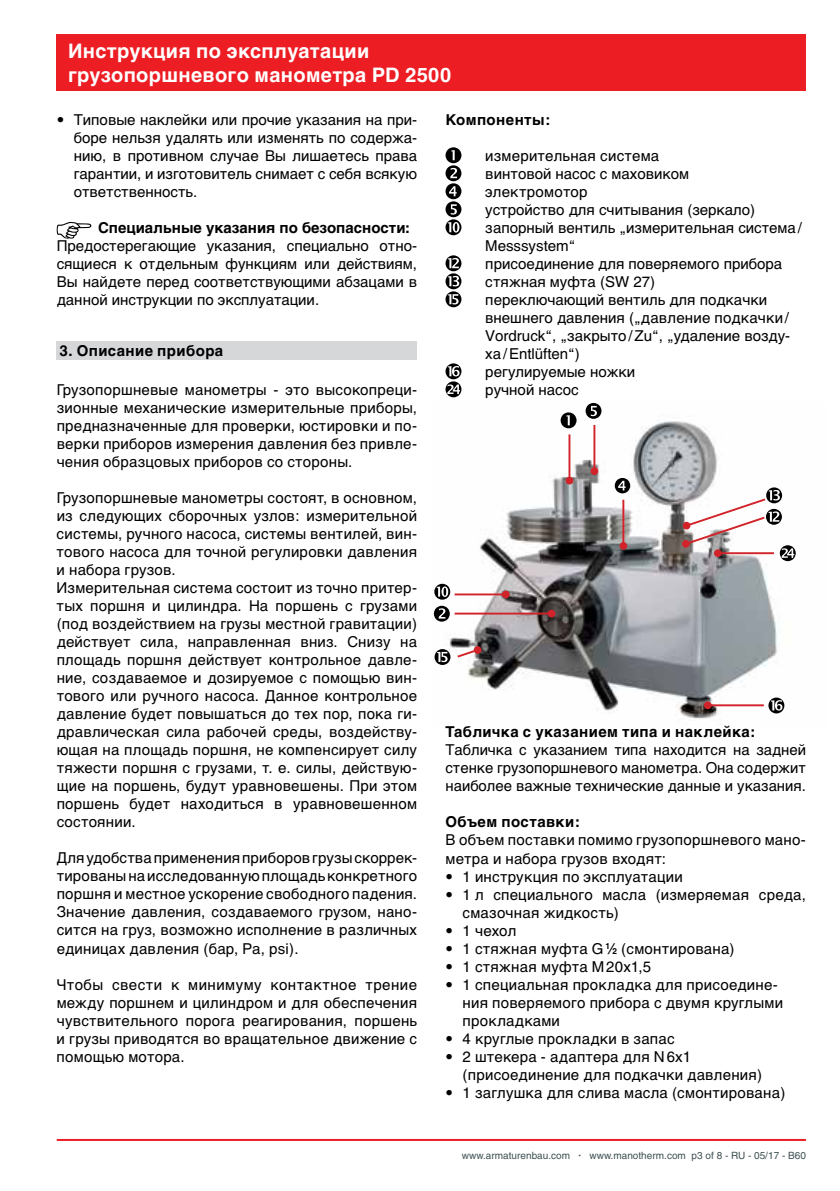
<style>
.page{position:relative;width:840px;height:1191px;background:#fff}
.page>*{position:absolute;margin:0;border:0;box-sizing:border-box;transform-origin:0 0}
.t1{font:700 20px/24px "Helvetica Cyr";letter-spacing:.015em;color:#fff}
.t2{font:15px/18px "Helvetica Cyr Upright";letter-spacing:.015em;color:#000}
.t3{font:700 15px "Helvetica Cyr";letter-spacing:.025em;color:#000}
.t4{font:700 15px "Helvetica Cyr";color:#000}
.t5{font:15px "Helvetica";color:#000}
.t6{font:10px "Helvetica";color:#3e5052}
.s1{font-family:"Helvetica"}
.s2{font-family:"Helvetica Cyr Upright"}
.s3{font-family:"Helvetica";font-weight:700}
.s4{font-family:"Helvetica";font-weight:700;font-size:8.2px}
.s5{font-weight:700}
</style>
<div class="page">
<hr style="left:57px;top:1139px;width:748px;height:2px;background:#ed1d24">
<div style="left:57px;top:34px;width:748px;height:57px;background:#ed1d24"></div>
<img style="left:439px;top:408px;width:357px;height:311px">
<hr style="left:568px;top:434px;width:2px;height:46px;background:#d2232a">
<div style="left:565px;top:477px;width:8px;height:7px;background:#d2232a;border-radius:50%"></div>
<hr style="left:454px;top:612px;width:97px;height:2px;background:#d2232a">
<div style="left:547px;top:610px;width:8px;height:7px;background:#d2232a;border-radius:50%"></div>
<hr style="left:707px;top:704px;width:56px;height:2px;background:#d2232a">
<div style="left:703px;top:701px;width:8px;height:8px;background:#d2232a;border-radius:50%"></div>
<svg style="left:560px;top:412px;width:16px;height:16px"></svg>
<svg style="left:433px;top:606px;width:16px;height:15px"></svg>
<hr style="left:593px;top:425px;width:2px;height:46px;background:#d2232a">
<div style="left:590px;top:467px;width:8px;height:8px;background:#d2232a;border-radius:50%"></div>
<svg style="left:585px;top:403px;width:16px;height:16px"></svg>
<hr style="left:622px;top:500px;width:2px;height:46px;background:#d2232a">
<div style="left:619px;top:542px;width:8px;height:8px;background:#d2232a;border-radius:50%"></div>
<svg style="left:614px;top:478px;width:16px;height:15px"></svg>
<svg style="left:434px;top:584px;width:16px;height:15px"></svg>
<hr style="left:454px;top:593px;width:51px;height:2px;background:#d2232a">
<div style="left:501px;top:590px;width:8px;height:8px;background:#d2232a;border-radius:50%"></div>
<svg style="left:681px;top:487px;width:114px;height:74px"></svg>
<svg style="left:434px;top:645px;width:47px;height:20px"></svg>
<svg style="left:768px;top:697px;width:15px;height:16px"></svg>
<svg style="left:57px;top:222px;width:34px;height:17px"></svg>
<div style="left:57px;top:341px;width:360px;height:18px;background:#d5d7d8"></div>
<svg style="left:445px;top:147px;width:16px;height:88px"></svg>
<svg style="left:445px;top:255px;width:16px;height:52px"></svg>
<svg style="left:445px;top:363px;width:16px;height:34px"></svg>
<h1 class="t1" style="left:68px;top:39px;width:384px">Инструкция по эксплуатации грузопоршневого манометра PD 2500</h1>
<p class="t2" style="left:74px;top:111px;width:345px;text-align:justify;text-indent:-17px">• Типовые наклейки или прочие указания на при&shy;боре нельзя удалять или изменять по содержа&shy;нию, в противном случае Вы лишаетесь права гарантии, и изготовитель снимает с себя всякую ответственность.</p>
<p class="t4" style="left:98px;top:219px;width:313px">Специальные указания по безопасности:</p>
<p class="t2" style="left:57px;top:237px;width:362px;text-align:justify">Предостерегающие указания, специально отно&shy;сящиеся к отдельным функциям или действиям, Вы найдете перед соответствующими абзацами в данной инструкции по эксплуатации.</p>
<p class="t3" style="left:60px;top:342px;width:165px">3. Описание прибора</p>
<p class="t2" style="left:57px;top:381px;width:362px;text-align:justify">Грузопоршневые манометры - это высокопреци&shy;зионные механические измерительные приборы, предназначенные для проверки, юстировки и по&shy;верки приборов измерения давления без привле&shy;чения образцовых приборов со стороны.</p>
<p class="t2" style="left:57px;top:489px;width:362px">Грузопоршневые манометры состоят, в основном, из следующих сборочных узлов: измерительной системы, ручного насоса, системы вентилей, вин&shy;тового насоса для точной регулировки давления и набора грузов.<br>Измерительная система состоит из точно притер&shy;тых поршня и цилиндра. На поршень с грузами (под воздействием на грузы местной гравитации) действует сила, направленная вниз. Снизу на площадь поршня действует контрольное давле&shy;ние, создаваемое и дозируемое с помощью вин&shy;тового или ручного насоса. Данное контрольное давление будет повышаться до тех пор, пока ги&shy;дравлическая сила рабочей среды, воздейству&shy;ющая на площадь поршня, не компенсирует силу тяжести поршня с грузами, т. е. силы, действую&shy;щие на поршень, будут уравновешены. При этом поршень будет находиться в уравновешенном состоянии.</p>
<p class="t2" style="left:57px;top:849px;width:362px;text-align:justify">Дляудобствапримененияприборовгрузыскоррек&shy;тированынаисследованнуюплощадьконкретного поршня и местное ускорение свободного падения.<br>Значение давления, создаваемого грузом, нано&shy;сится на груз, возможно исполнение в различных единицах давления (бар, Ра, psi).</p>
<p class="t2" style="left:57px;top:975px;width:362px;text-align:justify">Чтобы свести к минимуму контактное трение между поршнем и цилиндром и для обеспечения чувствительного порога реагирования, поршень и грузы приводятся во вращательное движение с помощью мотора.</p>
<p class="t3" style="left:445px;top:111px;width:106px">Компоненты<span class="s1">:</span></p>
<p class="t2" style="left:485px;top:147px;width:318px">измерительная система<br>винтовой насос с маховиком<br>электромотор<br>устройство для считывания (зеркало) запорный вентиль „измерительная система/<br>Messsystem“<br>присоединение для поверяемого прибора стяжная муфта (SW 27)<br>переключающий вентиль для подкачки внешнего давления („давление подкачки/<br>Vordruck“, „закрыто/Zu“, „удаление возду-</p>
<p class="t5" style="left:485px;top:345px;width:96px"><span class="s2">ха/</span>Entlüften<span class="s2">“)</span></p>
<p class="t2" style="left:485px;top:363px;width:151px">регулируемые ножки ручной насос</p>
<p class="t3" style="left:445px;top:723px;width:311px">Табличка с указанием типа и наклейка:</p>
<p class="t2" style="left:445px;top:741px;width:362px;text-align:justify">Табличка с указанием типа находится на задней стенке грузопоршневого манометра. Она содержит наиболее важные технические данные и указания.</p>
<p class="t3" style="left:445px;top:813px;width:135px">Объем поставки:</p>
<p class="t2" style="left:445px;top:831px;width:361px">В объем поставки помимо грузопоршневого мано&shy;метра и набора грузов входят:</p>
<p class="t2" style="left:445px;top:867px;width:239px">• 1 инструкция по эксплуатации</p>
<p class="t2" style="left:462px;top:885px;width:344px;text-indent:-17px">• 1 л специального масла (измеряемая среда, смазочная жидкость)</p>
<p class="t2" style="left:445px;top:921px;width:72px">• 1 чехол</p>
<p class="t2" style="left:445px;top:939px;width:290px">• 1 стяжная муфта <span class="s1">G</span> <sup>1</sup><span class="s3">⁄</span><span class="s4">2</span> (смонтирована)</p>
<p class="t2" style="left:445px;top:957px;width:207px">• 1 стяжная муфта <span class="s1">M20x1,5</span></p>
<p class="t2" style="left:462px;top:975px;width:322px;text-indent:-17px">• 1 специальная прокладка для присоедине&shy;ния поверяемого прибора с двумя круглыми прокладками</p>
<p class="t2" style="left:445px;top:1029px;width:230px">• 4 круглые прокладки в запас</p>
<p class="t2" style="left:462px;top:1047px;width:301px;text-indent:-17px">• 2 штекера - адаптера для N6x1 (присоединение для подкачки давления)</p>
<p class="t2" style="left:445px;top:1083px;width:341px">• 1 заглушка для слива масла (смонтирована)</p>
<p class="t6" style="left:461px;top:1149px;width:345px">www.armaturenbau.com <span class="s5">·</span> www.manotherm.com p3 of 8 - RU - 05/17 - B60</p>
</div>
